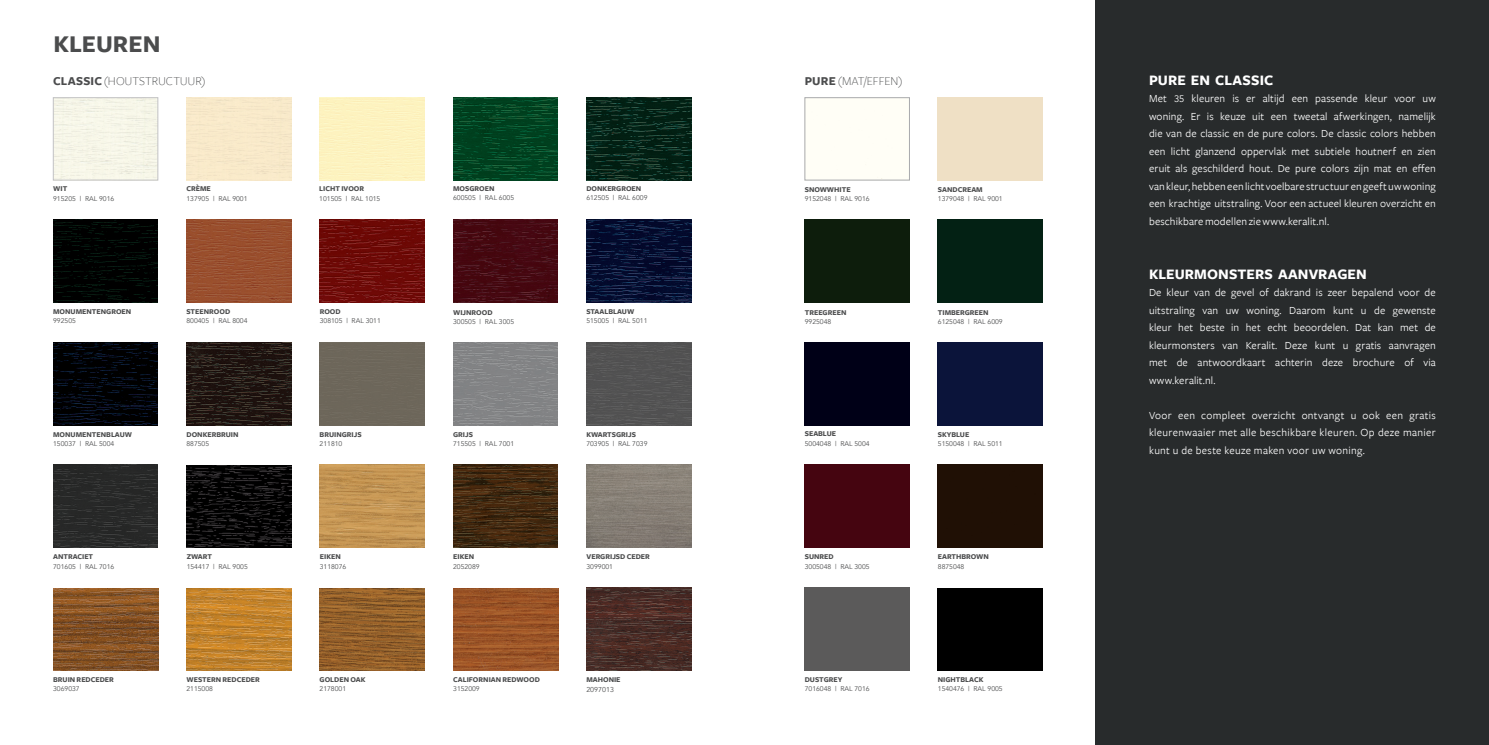
<style>
.page{position:relative;width:1489px;height:745px;background:#fff}
.page>*{position:absolute;margin:0;border:0;box-sizing:border-box;transform-origin:0 0}
.t1{font:700 25px "Freight Sans";color:#4b4c4d}
.t2{font:700 15px "Freight Sans";letter-spacing:.005em;color:#fff}
.t3{font:300 12.5px "Freight Sans";letter-spacing:.01em;color:#4b4c4d}
.t4{font:11.25px/17.5px "Freight Sans";letter-spacing:.01em;color:#fff;text-align:justify}
.t5{font:700 7.62px "Freight Sans";color:#4b4c4d}
.t6{font:7.12px "Avenir";color:#4b4c4d}
.t7{font:6.88px "Avenir";color:#4b4c4d}
.s1{font-weight:700}
.s2{font-family:"Avenir";font-size:9.38px}
</style>
<div class="page">
<img style="left:586px;top:464px;width:105px;height:83px">
<img style="left:453px;top:464px;width:105px;height:83px">
<img style="left:319px;top:464px;width:105px;height:83px">
<img style="left:53px;top:588px;width:105px;height:82px">
<img style="left:187px;top:465px;width:104px;height:82px">
<img style="left:586px;top:220px;width:105px;height:82px">
<img style="left:453px;top:220px;width:105px;height:82px">
<img style="left:320px;top:220px;width:104px;height:82px">
<img style="left:186px;top:220px;width:105px;height:82px">
<img style="left:53px;top:220px;width:105px;height:82px">
<img style="left:586px;top:97px;width:105px;height:83px">
<img style="left:453px;top:97px;width:105px;height:83px">
<div style="left:53px;top:97px;width:105px;height:83px;border:1px solid #c2c2c5"></div>
<img style="left:453px;top:342px;width:105px;height:83px">
<img style="left:586px;top:342px;width:105px;height:83px">
<img style="left:53px;top:342px;width:105px;height:83px">
<img style="left:53px;top:464px;width:105px;height:83px">
<img style="left:186px;top:342px;width:105px;height:83px">
<div style="left:319px;top:342px;width:105px;height:83px;background:#6d675a"></div>
<img style="left:453px;top:588px;width:105px;height:82px">
<img style="left:319px;top:588px;width:105px;height:82px">
<img style="left:586px;top:587px;width:105px;height:83px">
<img style="left:186px;top:588px;width:105px;height:82px">
<div style="left:1095px;top:0;width:393px;height:744px;background:#282b2c"></div>
<div style="left:937px;top:464px;width:105px;height:83px;background:#201005"></div>
<div style="left:804px;top:464px;width:105px;height:83px;background:#450510"></div>
<div style="left:804px;top:97px;width:105px;height:83px;border:1px solid #a8a9ad"></div>
<div style="left:804px;top:342px;width:105px;height:83px;background:#000017"></div>
<div style="left:937px;top:342px;width:105px;height:83px;background:#0b143a"></div>
<div style="left:937px;top:588px;width:105px;height:82px;background:#000"></div>
<div style="left:804px;top:587px;width:105px;height:83px;background:#5b5a5a"></div>
<div style="left:804px;top:220px;width:105px;height:82px;background:#0d1d0c"></div>
<div style="left:937px;top:220px;width:105px;height:82px;background:#032114"></div>
<h1 class="t1" style="left:53px;top:30px;width:109px">KLEUREN</h1>
<p class="t3" style="left:53px;top:74px;width:154px"><span class="s1">CLASSIC</span> (HOUTSTRUCTUUR)</p>
<p class="t5" style="left:53px;top:185px;width:16px">WIT</p>
<p class="t7" style="left:53px;top:194px;width:63px">915205 | RAL 9016</p>
<p class="t5" style="left:186px;top:185px;width:26px">CRÈME</p>
<p class="t7" style="left:186px;top:194px;width:63px">137905 | RAL 9001</p>
<p class="t5" style="left:319px;top:185px;width:46px">LICHT IVOOR</p>
<p class="t7" style="left:319px;top:194px;width:63px">101505 | RAL 1015</p>
<p class="t5" style="left:453px;top:184px;width:43px">MOSGROEN</p>
<p class="t7" style="left:453px;top:193px;width:63px">600505 | RAL 6005</p>
<p class="t5" style="left:586px;top:184px;width:56px">DONKERGROEN</p>
<p class="t7" style="left:586px;top:193px;width:63px">612505 | RAL 6009</p>
<p class="t3" style="left:804px;top:74px;width:99px"><span class="s1">PURE</span> (MAT/EFFEN)</p>
<p class="t5" style="left:804px;top:185px;width:47px">SNOWWHITE</p>
<p class="t7" style="left:804px;top:194px;width:66px">9152048 | RAL 9016</p>
<p class="t5" style="left:937px;top:185px;width:46px">SANDCREAM</p>
<p class="t7" style="left:937px;top:194px;width:66px">1379048 | RAL 9001</p>
<h2 class="t2" style="left:1148px;top:72px;width:126px">PURE EN CLASSIC</h2>
<p class="t4" style="left:1148px;top:90px;width:288px">Met <span class="s2">35</span> kleuren is er altijd een passende kleur voor uw woning. Er is keuze uit een tweetal afwerkingen, namelijk die van de classic en de pure colors. De classic colors hebben een licht glanzend oppervlak met subtiele houtnerf en zien eruit als geschilderd hout. De pure colors zijn mat en effen van kleur, hebben een licht voelbare structuur en geeft uw woning een krachtige uitstraling. Voor een actueel kleuren overzicht en beschikbare modellen zie www.keralit.nl.</p>
<p class="t5" style="left:53px;top:307px;width:80px">MONUMENTENGROEN</p>
<p class="t7" style="left:53px;top:316px;width:24px">992505</p>
<p class="t5" style="left:53px;top:430px;width:80px">MONUMENTENBLAUW</p>
<p class="t7" style="left:53px;top:439px;width:63px">150037 | RAL 5004</p>
<p class="t5" style="left:186px;top:307px;width:45px">STEENROOD</p>
<p class="t7" style="left:186px;top:316px;width:63px">800405 | RAL 8004</p>
<p class="t5" style="left:186px;top:430px;width:54px">DONKERBRUIN</p>
<p class="t7" style="left:186px;top:439px;width:24px">887505</p>
<p class="t5" style="left:320px;top:307px;width:22px">ROOD</p>
<p class="t7" style="left:320px;top:316px;width:63px">308105 | RAL 3011</p>
<p class="t5" style="left:319px;top:430px;width:44px">BRUINGRIJS</p>
<p class="t7" style="left:319px;top:439px;width:24px">211810</p>
<p class="t5" style="left:453px;top:308px;width:41px">WIJNROOD</p>
<p class="t7" style="left:453px;top:317px;width:63px">300505 | RAL 3005</p>
<p class="t5" style="left:453px;top:430px;width:21px">GRIJS</p>
<p class="t7" style="left:453px;top:439px;width:63px">715505 | RAL 7001</p>
<p class="t5" style="left:586px;top:307px;width:49px">STAALBLAUW</p>
<p class="t7" style="left:586px;top:317px;width:63px">515005 | RAL 5011</p>
<p class="t5" style="left:586px;top:430px;width:51px">KWARTSGRIJS</p>
<p class="t7" style="left:586px;top:439px;width:63px">703905 | RAL 7039</p>
<p class="t5" style="left:804px;top:308px;width:43px">TREEGREEN</p>
<p class="t7" style="left:804px;top:317px;width:28px">9925048</p>
<p class="t5" style="left:804px;top:429px;width:33px">SEABLUE</p>
<p class="t7" style="left:804px;top:439px;width:66px">5004048 | RAL 5004</p>
<p class="t5" style="left:937px;top:308px;width:52px">TIMBERGREEN</p>
<p class="t7" style="left:937px;top:317px;width:66px">6125048 | RAL 6009</p>
<p class="t5" style="left:937px;top:430px;width:33px">SKYBLUE</p>
<p class="t7" style="left:937px;top:439px;width:66px">5150048 | RAL 5011</p>
<h2 class="t2" style="left:1148px;top:265px;width:219px">KLEURMONSTERS AANVRAGEN</h2>
<p class="t4" style="left:1148px;top:284px;width:288px">De kleur van de gevel of dakrand is zeer bepalend voor de uitstraling van uw woning. Daarom kunt u de gewenste kleur het beste in het echt beoordelen. Dat kan met de kleurmonsters van Keralit. Deze kunt u gratis aanvragen met de antwoordkaart achterin deze brochure of via www.keralit.nl.</p>
<p class="t4" style="left:1148px;top:406px;width:288px">Voor een compleet overzicht ontvangt u ook een gratis kleurenwaaier met alle beschikbare kleuren. Op deze manier kunt u de beste keuze maken voor uw woning.</p>
<p class="t5" style="left:53px;top:552px;width:42px">ANTRACIET</p>
<p class="t7" style="left:53px;top:561px;width:63px">701605 | RAL 7016</p>
<p class="t5" style="left:187px;top:552px;width:27px">ZWART</p>
<p class="t7" style="left:187px;top:561px;width:63px">154417 | RAL 9005</p>
<p class="t5" style="left:320px;top:552px;width:22px">EIKEN</p>
<p class="t7" style="left:320px;top:562px;width:28px">3118076</p>
<p class="t5" style="left:453px;top:552px;width:22px">EIKEN</p>
<p class="t7" style="left:453px;top:562px;width:28px">2052089</p>
<p class="t5" style="left:586px;top:552px;width:65px">VERGRIJSD CEDER</p>
<p class="t7" style="left:586px;top:562px;width:28px">3099001</p>
<p class="t5" style="left:804px;top:552px;width:31px">SUNRED</p>
<p class="t7" style="left:804px;top:561px;width:66px">3005048 | RAL 3005</p>
<p class="t5" style="left:937px;top:552px;width:52px">EARTHBROWN</p>
<p class="t7" style="left:937px;top:561px;width:28px">8875048</p>
<p class="t5" style="left:53px;top:675px;width:62px">BRUIN REDCEDER</p>
<p class="t7" style="left:53px;top:684px;width:28px">3069037</p>
<p class="t5" style="left:186px;top:675px;width:75px">WESTERN REDCEDER</p>
<p class="t7" style="left:186px;top:684px;width:28px">2115008</p>
<p class="t5" style="left:319px;top:675px;width:47px">GOLDEN OAK</p>
<p class="t7" style="left:319px;top:684px;width:28px">2178001</p>
<p class="t5" style="left:453px;top:675px;width:88px">CALIFORNIAN REDWOOD</p>
<p class="t7" style="left:453px;top:684px;width:28px">3152009</p>
<p class="t5" style="left:586px;top:675px;width:36px">MAHONIE</p>
<p class="t6" style="left:586px;top:684px;width:29px">2097013</p>
<p class="t5" style="left:804px;top:674px;width:39px">DUSTGREY</p>
<p class="t7" style="left:804px;top:684px;width:66px">7016048 | RAL 7016</p>
<p class="t5" style="left:937px;top:674px;width:47px">NIGHTBLACK</p>
<p class="t7" style="left:937px;top:684px;width:66px">1540476 | RAL 9005</p>
</div>
